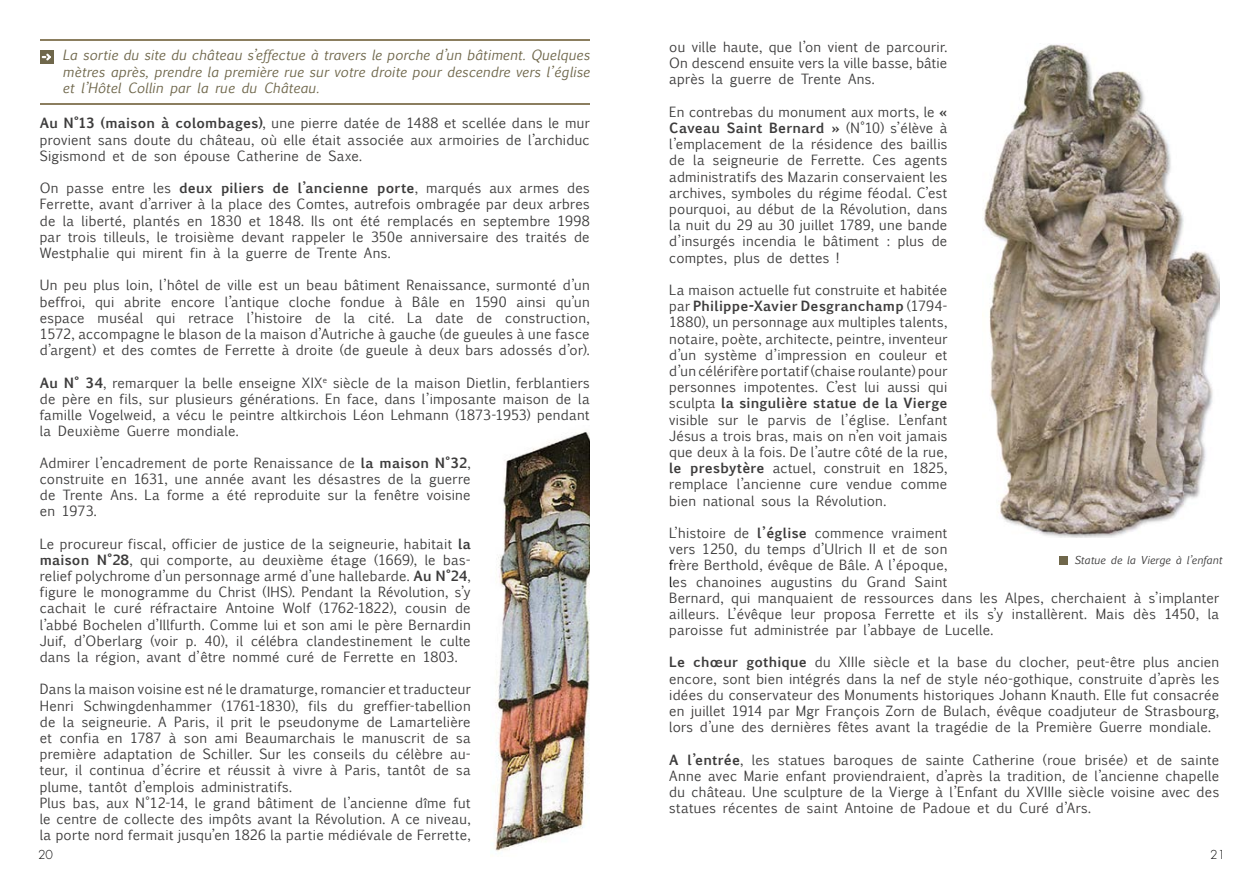
<style>
.page{position:relative;width:1259px;height:893px;background:#fff}
.page>*{position:absolute;margin:0;border:0;box-sizing:border-box;transform-origin:0 0}
.t1{font:13.5px/16.2px "Euphemia UCAS";letter-spacing:.02em;color:#3d3c3c;text-align:justify}
.t2{font:italic 13.5px/16.2px "Euphemia UCAS";letter-spacing:.01em;color:#6f674b;text-align:justify}
.t3{font:300 12px "Futura LT";color:#000}
.t4{font:italic 10.5px "Euphemia UCAS";letter-spacing:.01em;color:#3d3c3c}
.s1{font-weight:700}
.s2{color:#000}
</style>
<div class="page">
<hr style="left:40px;top:39px;width:550px;height:2px;background:#8b7e5f">
<hr style="left:40px;top:103px;width:550px;height:2px;background:#8b7e5f">
<div style="left:40px;top:50px;width:14px;height:14px;background:#6f674b"></div>
<svg style="left:42px;top:54px;width:9px;height:7px"></svg>
<div style="left:1059px;top:556px;width:8px;height:8px;background:#6f674b"></div>
<img style="left:982px;top:44px;width:237px;height:493px">
<img style="left:494px;top:432px;width:96px;height:420px">
<p class="t2" style="left:63px;top:47px;width:529px">La sortie du site du château s’effectue à travers le porche d’un bâtiment. Quelques mètres après, prendre la première rue sur votre droite pour descendre vers l’église et l’Hôtel Collin par la rue du Château.</p>
<p class="t1" style="left:40px;top:114px;width:551px"><span class="s1">Au N°13 (maison à colombages)</span>, une pierre datée de 1488 et scellée dans le mur provient sans doute du château, où elle était associée aux armoiries de l’archiduc Sigismond et de son épouse Catherine de Saxe.</p>
<p class="t1" style="left:40px;top:179px;width:551px">On passe entre les <span class="s1">deux piliers de l’ancienne porte</span>, marqués aux armes des Ferrette, avant d’arriver à la place des Comtes, autrefois ombragée par deux arbres de la liberté, plantés en 1830 et 1848. Ils ont été remplacés en septembre 1998 par trois tilleuls, le troisième devant rappeler le 350e anniversaire des traités de Westphalie qui mirent fin à la guerre de Trente Ans.</p>
<p class="t1" style="left:40px;top:276px;width:551px">Un peu plus loin, l’hôtel de ville est un beau bâtiment Renaissance, surmonté d’un beffroi, qui abrite encore l’antique cloche fondue à Bâle en 1590 ainsi qu’un espace muséal qui retrace l’histoire de la cité. La date de construction, 1572, accompagne le blason de la maison d’Autriche à gauche (de gueules à une fasce d’argent) et des comtes de Ferrette à droite (de gueule à deux bars adossés d’or).</p>
<p class="t1" style="left:40px;top:374px;width:551px"><span class="s1">Au N° 34</span>, remarquer la belle enseigne XIX<sup>e</sup> siècle de la maison Dietlin, ferblantiers de père en fils, sur plusieurs générations. En face, dans l’imposante maison de la famille Vogelweid, a vécu le peintre altkirchois Léon Lehmann (1873-1953) pendant la Deuxième Guerre mondiale.</p>
<p class="t1" style="left:40px;top:454px;width:432px">Admirer l’encadrement de porte Renaissance de <span class="s1">la maison N°32</span>, construite en 1631, une année avant les désastres de la guerre de Trente Ans. La forme a été reproduite sur la fenêtre voisine en 1973.</p>
<p class="t1" style="left:40px;top:535px;width:432px">Le procureur fiscal, officier de justice de la seigneurie, habitait <span class="s1">la maison N°28</span>, qui comporte, au deuxième étage (1669), le bas&shy;relief polychrome d’un personnage armé d’une hallebarde. <span class="s1">Au N°24</span>, figure le monogramme du Christ (IHS). Pendant la Révolution, s’y cachait le curé réfractaire Antoine Wolf (1762-1822), cousin de l’abbé Bochelen d’Illfurth. Comme lui et son ami le père Bernardin Juif, d’Oberlarg (voir p. 40), il célébra clandestinement le culte dans la région, avant d’être nommé curé de Ferrette en 1803.</p>
<p class="t1" style="left:40px;top:681px;width:432px;text-align:left">Dans la maison voisine est né le dramaturge, romancier et traducteur Henri Schwingdenhammer (1761-1830), fils du greffier-tabellion de la seigneurie. A Paris, il prit le pseudonyme de Lamartelière et confia en 1787 à son ami Beaumarchais le manuscrit de sa première adaptation de Schiller. Sur les conseils du célèbre au&shy;teur, il continua d’écrire et réussit à vivre à Paris, tantôt de sa plume, tantôt d’emplois administratifs.<br>Plus bas, aux N°12-14, le grand bâtiment de l’ancienne dîme fut le centre de collecte des impôts avant la Révolution. A ce niveau, la porte nord fermait jusqu’en 1826 la partie médiévale de Ferrette,</p>
<p class="t1" style="left:669px;top:38px;width:280px">ou ville haute, que l’on vient de parcourir.<br>On descend ensuite vers la ville basse, bâtie après la guerre de Trente Ans.</p>
<p class="t1" style="left:669px;top:103px;width:280px">En contrebas du monument aux morts, le <span class="s1">« Caveau Saint Bernard »</span> (N°10) s’élève à l’emplacement de la résidence des baillis de la seigneurie de Ferrette. Ces agents administratifs des Mazarin conservaient les archives, symboles du régime féodal. C’est pourquoi, au début de la Révolution, dans la nuit du 29 au 30 juillet 1789, une bande d’insurgés incendia le bâtiment : plus de comptes, plus de dettes !</p>
<p class="t1" style="left:669px;top:281px;width:280px">La maison actuelle fut construite et habitée par <span class="s1">Philippe-Xavier Desgranchamp</span> (1794- 1880), un personnage aux multiples talents, notaire, poète, architecte, peintre, inventeur d’un système d’impression en couleur et d’un célérifère portatif (chaise roulante) pour personnes impotentes. C’est lui aussi qui sculpta <span class="s1">la singulière statue de la Vierge </span>visible sur le parvis de l’église. L’enfant Jésus a trois bras, mais on n’en voit jamais que deux à la fois. De l’autre côté de la rue, <span class="s1">le presbytère</span> actuel, construit en 1825, remplace l’ancienne cure vendue comme bien national sous la Révolution.</p>
<p class="t1" style="left:669px;top:524px;width:280px">L’histoire de <span class="s1">l’église</span> commence vraiment vers 1250, du temps d’Ulrich II et de son <span class="s2">f</span>rère Berthold, évêque de Bâle. A l’époque, <span class="s2">l</span>es chanoines augustins du Grand Saint</p>
<p class="t4" style="left:1074px;top:552px;width:149px">Statue de la Vierge à l’enfant</p>
<p class="t1" style="left:669px;top:589px;width:551px">Bernard, qui manquaient de ressources dans les Alpes, cherchaient à s’implanter ailleurs. L’évêque leur proposa Ferrette et ils s’y installèrent. Mais dès 1450, la paroisse fut administrée par l’abbaye de Lucelle.</p>
<p class="t1" style="left:669px;top:654px;width:551px"><span class="s1">Le chœur gothique</span> du XIIIe siècle et la base du clocher, peut-être plus ancien encore, sont bien intégrés dans la nef de style néo-gothique, construite d’après les idées du conservateur des Monuments historiques Johann Knauth. Elle fut consacrée en juillet 1914 par Mgr François Zorn de Bulach, évêque coadjuteur de Strasbourg, lors d’une des dernières fêtes avant la tragédie de la Première Guerre mondiale.</p>
<p class="t1" style="left:669px;top:751px;width:551px"><span class="s1">A l’entrée</span>, les statues baroques de sainte Catherine (roue brisée) et de sainte Anne avec Marie enfant proviendraient, d’après la tradition, de l’ancienne chapelle du château. Une sculpture de la Vierge à l’Enfant du XVIIIe siècle voisine avec des statues récentes de saint Antoine de Padoue et du Curé d’Ars.</p>
<p class="t3" style="left:38px;top:847px;width:16px">20</p>
<p class="t3" style="left:1210px;top:847px;width:16px">21</p>
</div>
